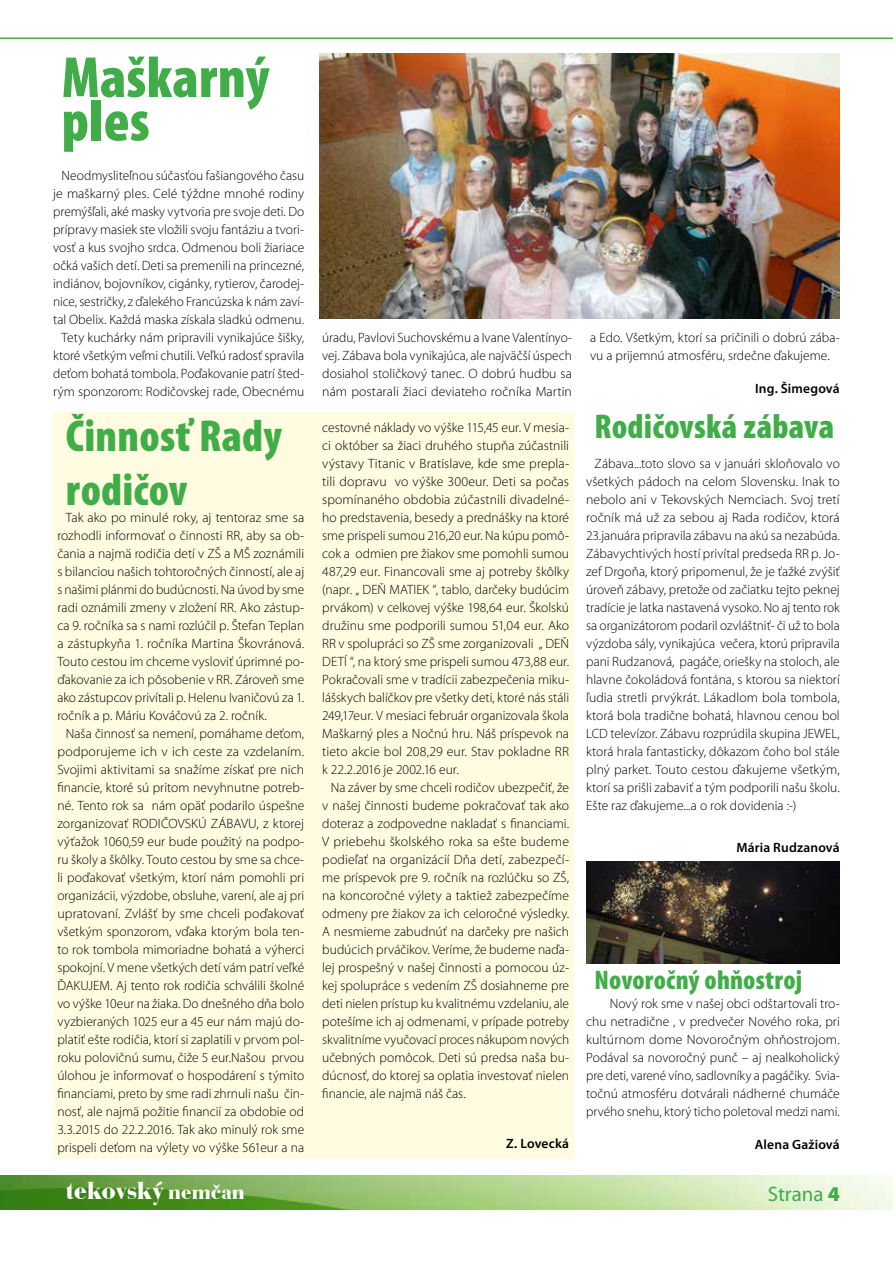
<style>
.page{position:relative;width:893px;height:1263px;background:#fff}
.page>*{position:absolute;margin:0;border:0;box-sizing:border-box;transform-origin:0 0}
.t1{font:900 condensed 58.5px/43.5px "Mini Pro";letter-spacing:.005em;color:#41ad49}
.t2{font:900 condensed 45px/54px "Mini Pro";letter-spacing:.005em;color:#41ad49}
.t3{font:900 condensed 34.5px "Mini Pro";letter-spacing:.005em;color:#41ad49}
.t4{font:900 condensed 27px "Mini Pro";letter-spacing:.01em;color:#41ad49}
.t5{font:900 25.5px "Bauer Bodoni BT";color:#fff}
.t6{font:21px "Mini Pro";color:#41ad49}
.t7{font:300 13.5px/18px "Mini Pro";color:#000;text-align:justify}
.t8{font:600 13.5px "Mini Pro";letter-spacing:.015em;color:#000}
.s1{font-size:21px}
.s2{font-weight:900}
</style>
<div class="page">
<img style="left:0;top:1176px;width:893px;height:34px">
<hr style="left:0;top:38px;width:893px;height:1px;background:#41ad49">
<div style="left:53px;top:412px;width:520px;height:747px;background:#fffce1"></div>
<img style="left:320px;top:53px;width:520px;height:266px">
<img style="left:586px;top:861px;width:254px;height:102px">
<h1 class="t1" style="left:62px;top:57px;width:209px">Maškarný ples</h1>
<p class="t7" style="left:53px;top:167px;width:253px;text-align:right">Neodmysliteľnou súčasťou fašiangového času je maškarný ples. Celé týždne mnohé rodiny premýšľali, aké masky vytvoria pre svoje deti. Do prípravy masiek ste vložili svoju fantáziu a tvori&shy;vosť a kus svojho srdca. Odmenou boli žiariace očká vašich detí. Deti sa premenili na princezné, indiánov, bojovníkov, cigánky, rytierov, čarodej&shy;nice, sestričky, z ďalekého Francúzska k nám zaví&shy;tal Obelix. Každá maska získala sladkú odmenu.<br>Tety kuchárky nám pripravili vynikajúce šišky, ktoré všetkým veľmi chutili. Veľkú radosť spravila deťom bohatá tombola. Poďakovanie patrí šted&shy;rým sponzorom: Rodičovskej rade, Obecnému</p>
<h2 class="t2" style="left:66px;top:409px;width:218px">Činnosť Rady rodičov</h2>
<p class="t7" style="left:57px;top:509px;width:248px;text-indent:9px">Tak ako po minulé roky, aj tentoraz sme sa rozhodli informovať o činnosti RR, aby sa ob&shy;čania a najmä rodičia detí v ZŠ a MŠ zoznámili s bilanciou našich tohtoročných činností, ale aj s našimi plánmi do budúcnosti. Na úvod by sme radi oznámili zmeny v zložení RR. Ako zástup&shy;ca 9. ročníka sa s nami rozlúčil p. Štefan Teplan a zástupkyňa 1. ročníka Martina Škovránová.<br>Touto cestou im chceme vysloviť úprimné po&shy;ďakovanie za ich pôsobenie v RR. Zároveň sme ako zástupcov privítali p. Helenu Ivaničovú za 1. ročník a p. Máriu Kováčovú za 2. ročník.</p>
<p class="t7" style="left:57px;top:725px;width:248px;text-indent:9px">Naša činnosť sa nemení, pomáhame deťom, podporujeme ich v ich ceste za vzdelaním.<br>Svojimi aktivitami sa snažíme získať pre nich financie, ktoré sú pritom nevyhnutne potreb&shy;né. Tento rok sa nám opäť podarilo úspešne zorganizovať RODIČOVSKÚ ZÁBAVU, z ktorej výťažok 1060,59 eur bude použitý na podpo&shy;ru školy a škôlky. Touto cestou by sme sa chce&shy;li poďakovať všetkým, ktorí nám pomohli pri organizácii, výzdobe, obsluhe, varení, ale aj pri upratovaní. Zvlášť by sme chceli poďakovať všetkým sponzorom, vďaka ktorým bola ten&shy;to rok tombola mimoriadne bohatá a výherci spokojní. V mene všetkých detí vám patrí veľké ĎAKUJEM. Aj tento rok rodičia schválili školné vo výške 10eur na žiaka. Do dnešného dňa bolo vyzbieraných 1025 eur a 45 eur nám majú do&shy;platiť ešte rodičia, ktorí si zaplatili v prvom pol&shy;roku polovičnú sumu, čiže 5 eur.Našou prvou úlohou je informovať o hospodárení s týmito financiami, preto by sme radi zhrnuli našu čin&shy;nosť, ale najmä požitie financií za obdobie od 3.3.2015 do 22.2.2016. Tak ako minulý rok sme prispeli deťom na výlety vo výške 561eur a na</p>
<p class="t7" style="left:322px;top:329px;width:251px">úradu, Pavlovi Suchovskému a Ivane Valentínyo&shy;vej. Zábava bola vynikajúca, ale najväčší úspech dosiahol stoličkový tanec. O dobrú hudbu sa nám postarali žiaci deviateho ročníka Martin</p>
<p class="t7" style="left:590px;top:329px;width:251px">a Edo. Všetkým, ktorí sa pričinili o dobrú zába&shy;vu a prijemnú atmosféru, srdečne ďakujeme.</p>
<p class="t8" style="left:755px;top:381px;width:86px">Ing. Šimegová</p>
<p class="t7" style="left:322px;top:419px;width:248px">cestovné náklady vo výške 115,45 eur. V mesia&shy;ci október sa žiaci druhého stupňa zúčastnili výstavy Titanic v Bratislave, kde sme prepla&shy;tili dopravu vo výške 300eur. Deti sa počas spomínaného obdobia zúčastnili divadelné&shy;ho predstavenia, besedy a prednášky na ktoré sme prispeli sumou 216,20 eur. Na kúpu pomô&shy;cok a odmien pre žiakov sme pomohli sumou 487,29 eur. Financovali sme aj potreby škôlky (napr. „ DEŇ MATIEK “, tablo, darčeky budúcim prvákom) v celkovej výške 198,64 eur. Školskú družinu sme podporili sumou 51,04 eur. Ako RR v spolupráci so ZŠ sme zorganizovali „ DEŇ DETÍ “, na ktorý sme prispeli sumou 473,88 eur.<br>Pokračovali sme v tradícii zabezpečenia miku&shy;lášskych balíčkov pre všetky deti, ktoré nás stáli 249,17eur. V mesiaci február organizovala škola Maškarný ples a Nočnú hru. Náš príspevok na tieto akcie bol 208,29 eur. Stav pokladne RR k 22.2.2016 je 2002.16 eur.</p>
<p class="t7" style="left:322px;top:779px;width:248px;text-indent:9px">Na záver by sme chceli rodičov ubezpečiť, že v našej činnosti budeme pokračovať tak ako doteraz a zodpovedne nakladať s financiami.<br>V priebehu školského roka sa ešte budeme podieľať na organizácií Dňa detí, zabezpečí&shy;me príspevok pre 9. ročník na rozlúčku so ZŠ, na koncoročné výlety a taktiež zabezpečíme odmeny pre žiakov za ich celoročné výsledky.<br>A nesmieme zabudnúť na darčeky pre našich budúcich prváčikov. Veríme, že budeme naďa&shy;lej prospešný v našej činnosti a pomocou úz&shy;kej spolupráce s vedením ZŠ dosiahneme pre deti nielen prístup ku kvalitnému vzdelaniu, ale potešíme ich aj odmenami, v prípade potreby skvalitníme vyučovací proces nákupom nových učebných pomôcok. Deti sú predsa naša bu&shy;dúcnosť, do ktorej sa oplatia investovať nielen financie, ale najmä náš čas.</p>
<p class="t8" style="left:506px;top:1135px;width:64px">Z. Lovecká</p>
<h3 class="t3" style="left:595px;top:408px;width:241px">Rodičovská zábava</h3>
<p class="t7" style="left:586px;top:455px;width:255px;text-indent:9px">Zábava...toto slovo sa v januári skloňovalo vo všetkých pádoch na celom Slovensku. Inak to nebolo ani v Tekovských Nemciach. Svoj tretí ročník má už za sebou aj Rada rodičov, ktorá 23.januára pripravila zábavu na akú sa nezabúda.<br>Zábavychtivých hostí privítal predseda RR p. Jo&shy;zef Drgoňa, ktorý pripomenul, že je ťažké zvýšiť úroveň zábavy, pretože od začiatku tejto peknej tradície je latka nastavená vysoko. No aj tento rok sa organizátorom podaril ozvláštniť- či už to bola výzdoba sály, vynikajúca večera, ktorú pripravila pani Rudzanová, pagáče, oriešky na stoloch, ale hlavne čokoládová fontána, s ktorou sa niektorí ľudia stretli prvýkrát. Lákadlom bola tombola, ktorá bola tradične bohatá, hlavnou cenou bol LCD televízor. Zábavu rozprúdila skupina JEWEL, ktorá hrala fantasticky, dôkazom čoho bol stále plný parket. Touto cestou ďakujeme všetkým, ktorí sa prišli zabaviť a tým podporili našu školu.<br>Ešte raz ďakujeme...a o rok dovidenia :-)</p>
<p class="t8" style="left:736px;top:839px;width:105px">Mária Rudzanová</p>
<h3 class="t4" style="left:595px;top:964px;width:209px">Novoročný ohňostroj</h3>
<p class="t7" style="left:586px;top:995px;width:255px;text-indent:24px">Nový rok sme v našej obci odštartovali tro&shy;chu netradične , v predvečer Nového roka, pri kultúrnom dome Novoročným ohňostrojom.<br>Podával sa novoročný punč – aj nealkoholický pre deti, varené víno, sadlovníky a pagáčiky. Svia&shy;točnú atmosféru dotvárali nádherné chumáče prvého snehu, ktorý ticho poletoval medzi nami.</p>
<p class="t8" style="left:755px;top:1137px;width:86px">Alena Gažiová</p>
<h3 class="t5" style="left:66px;top:1175px;width:180px">tekovský <span class="s1">nemčan</span></h3>
<h3 class="t6" style="left:768px;top:1182px;width:74px">Strana <span class="s2">4</span></h3>
</div>
